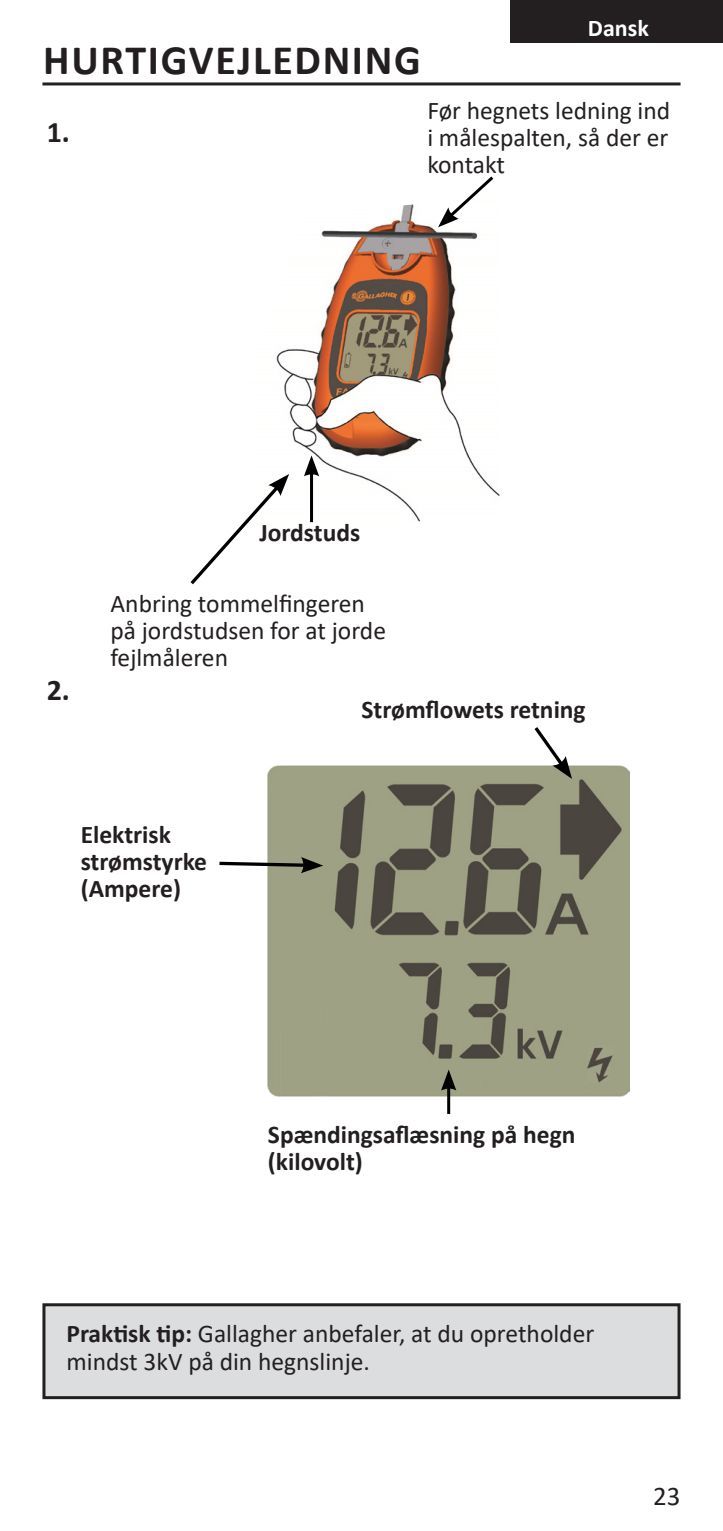
<style>
.page{position:relative;width:723px;height:1531px;background:#fff}
.page>*{position:absolute;margin:0;border:0;box-sizing:border-box;transform-origin:0 0}
.Heading_1{font:700 42px "Calibri";letter-spacing:.04em;color:#231f20}
.Body_Text{font:700 30px "Calibri";color:#231f20}
.t1{font:27px "Calibri";color:#231f20}
.Body_Text-2{font:25.5px/27px "Calibri";color:#231f20;text-align:justify}
.Pic_Text{font:700 25.5px/27px "Calibri";color:#231f20}
.List_continue{font:25.5px/28.5px "Calibri";color:#231f20}
.t2{font:700 24px "Calibri";color:#fff}
.s1{font-weight:700}
</style>
<div class="page">
<hr style="left:42px;top:82px;width:638px;height:3px;background:#231f20">
<img style="left:276px;top:204px;width:224px;height:317px">
<hr style="left:310px;top:472px;width:3px;height:50px;background:#000">
<svg style="left:304px;top:455px;width:15px;height:21px"></svg>
<svg style="left:438px;top:176px;width:58px;height:51px"></svg>
<svg style="left:190px;top:474px;width:99px;height:111px"></svg>
<img style="left:268px;top:765px;width:361px;height:331px">
<svg style="left:219px;top:857px;width:104px;height:16px"></svg>
<svg style="left:531px;top:727px;width:41px;height:52px"></svg>
<hr style="left:447px;top:1086px;width:3px;height:28px;background:#000">
<svg style="left:441px;top:1069px;width:15px;height:21px"></svg>
<div style="left:44px;top:1305px;width:635px;height:92px;background:#dcdddf"></div>
<div style="left:42px;top:1303px;width:638px;height:96px;border:3px solid #231f20"></div>
<div style="left:510px;top:0;width:213px;height:42px;background:#231f20"></div>
<p class="Heading_1" style="left:43px;top:30px;width:379px">HURTIGVEJLEDNING</p>
<p class="t2" style="left:588px;top:11px;width:62px">Dansk</p>
<p class="Body_Text" style="left:47px;top:110px;width:25px">1.</p>
<p class="Body_Text-2" style="left:427px;top:96px;width:244px">Før hegnets ledning ind i målespalten, så der er kontakt</p>
<p class="Pic_Text" style="left:259px;top:519px;width:102px">Jordstuds</p>
<p class="Body_Text-2" style="left:110px;top:589px;width:277px;text-align:left">Anbring tommelfingeren på jordstudsen for at jorde fejlmåleren</p>
<p class="Body_Text" style="left:47px;top:668px;width:25px">2.</p>
<p class="Pic_Text" style="left:81px;top:820px;width:128px">Elektrisk strømstyrke (Ampere)</p>
<p class="Pic_Text" style="left:361px;top:696px;width:226px">Strømflowets retning</p>
<p class="Pic_Text" style="left:268px;top:1121px;width:309px">Spændingsaflæsning på hegn</p>
<p class="Pic_Text" style="left:268px;top:1148px;width:96px">(kilovolt)</p>
<p class="List_continue" style="left:67px;top:1318px;width:529px"><span class="s1">Praktisk tip:</span> Gallagher anbefaler, at du opretholder mindst 3kV på din hegnslinje.</p>
<p class="t1" style="left:653px;top:1477px;width:29px">23</p>
</div>
